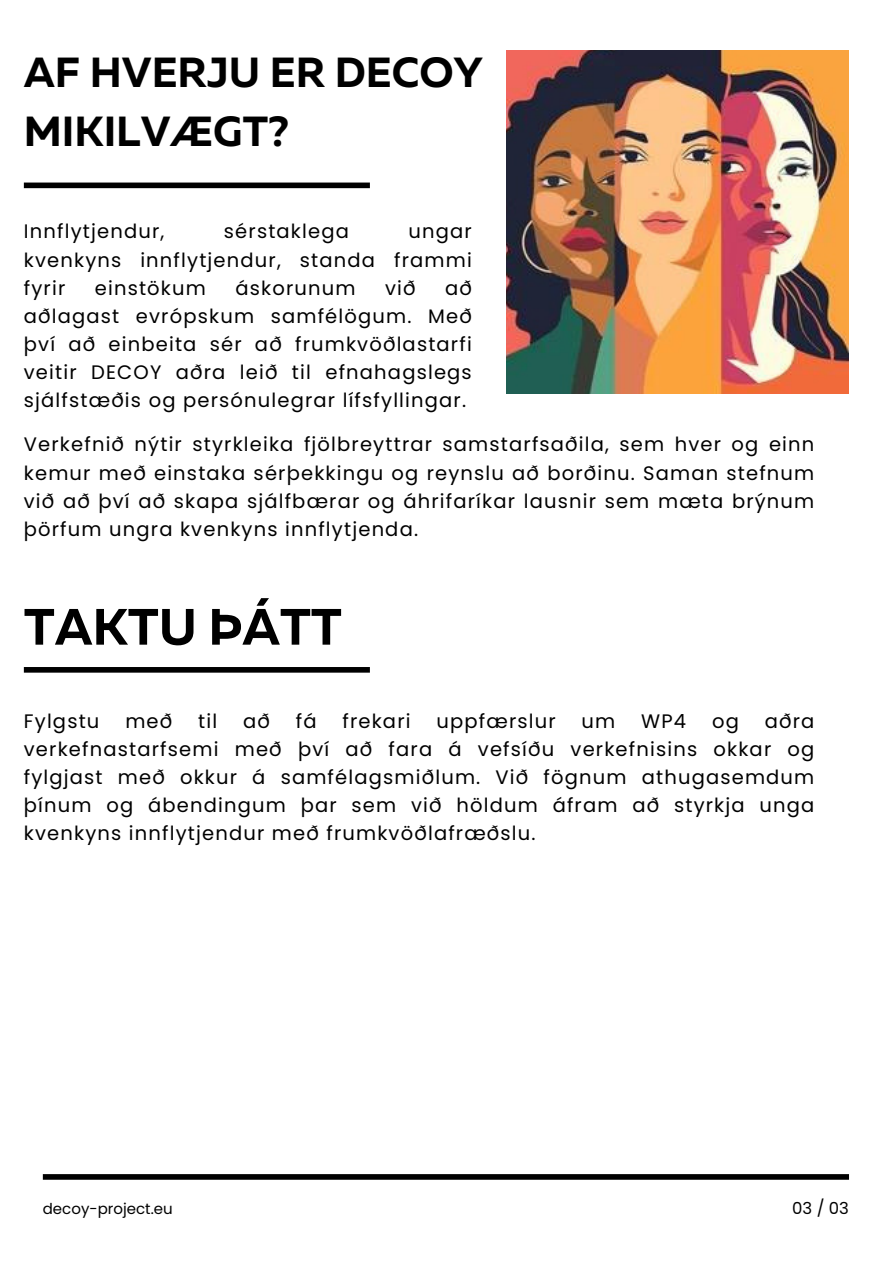
<style>
.page{position:relative;width:894px;height:1264px;background:#fff}
.page>*{position:absolute;margin:0;border:0;box-sizing:border-box;transform-origin:0 0}
.t1{font:700 51px "Muller";color:#000}
.t2{font:700 42px/58.5px "Muller";color:#000}
.t3{font:19.5px/28.2px "Poppins";letter-spacing:.06em;color:#000;text-align:justify}
.t4{font:16.5px "Poppins";color:#000}
.t5{font:15px "Poppins";color:#000}
</style>
<div class="page">
<img style="left:506px;top:51px;width:342px;height:342px">
<div style="left:43px;top:1174px;width:805px;height:5px;background:#000"></div>
<div style="left:24px;top:182px;width:346px;height:6px;background:#000"></div>
<div style="left:24px;top:667px;width:346px;height:5px;background:#000"></div>
<h1 class="t2" style="left:24px;top:47px;width:460px">AF HVERJU ER DECOY<br>MIKILVÆGT?</h1>
<h3 class="t3" style="left:24px;top:217px;width:142px">Innflytjendur,</h3>
<h3 class="t3" style="left:224px;top:217px;width:126px">sérstaklega</h3>
<h3 class="t3" style="left:24px;top:217px;width:449px;text-indent:384px">ungar kvenkyns innflytjendur, standa frammi fyrir</h3>
<h3 class="t3" style="left:95px;top:274px;width:113px">einstökum</h3>
<h3 class="t3" style="left:235px;top:274px;width:122px">áskorunum</h3>
<h3 class="t3" style="left:385px;top:274px;width:32px">við</h3>
<h3 class="t3" style="left:24px;top:274px;width:449px;text-indent:421px">að aðlagast evrópskum samfélögum. Með því að einbeita sér að frumkvöðlastarfi veitir DECOY aðra leið til efnahagslegs sjálfstæðis og persónulegrar lífsfyllingar.</h3>
<h4 class="t3" style="left:24px;top:430px;width:791px">Verkefnið nýtir styrkleika fjölbreyttrar samstarfsaðila, sem hver og einn kemur með einstaka sérþekkingu og reynslu að borðinu. Saman stefnum við að því að skapa sjálfbærar og áhrifaríkar lausnir sem mæta brýnum þörfum ungra kvenkyns innflytjenda.</h4>
<p class="t1" style="left:24px;top:605px;width:319px">TAKTU ÞÁTT</p>
<p class="t3" style="left:24px;top:706px;width:77px">Fylgstu</p>
<p class="t3" style="left:125px;top:706px;width:48px">með</p>
<p class="t3" style="left:198px;top:706px;width:21px">til</p>
<p class="t3" style="left:243px;top:706px;width:28px">að</p>
<p class="t3" style="left:296px;top:706px;width:22px">fá</p>
<p class="t3" style="left:342px;top:706px;width:70px">frekari</p>
<p class="t3" style="left:436px;top:706px;width:121px">uppfærslur</p>
<p class="t3" style="left:581px;top:706px;width:35px">um</p>
<p class="t3" style="left:641px;top:706px;width:46px">WP4</p>
<p class="t3" style="left:711px;top:706px;width:28px">og</p>
<p class="t3" style="left:24px;top:706px;width:791px;text-indent:740px">aðra verkefnastarfsemi með því að fara á vefsíðu verkefnisins okkar og fylgjast með okkur á samfélagsmiðlum. Við fögnum athugasemdum þínum og ábendingum þar sem við höldum áfram að styrkja unga kvenkyns innflytjendur með frumkvöðlafræðslu.</p>
<h4 class="t5" style="left:43px;top:1197px;width:131px">decoy-project.eu</h4>
<h4 class="t4" style="left:792px;top:1196px;width:58px">03 / 03</h4>
</div>
